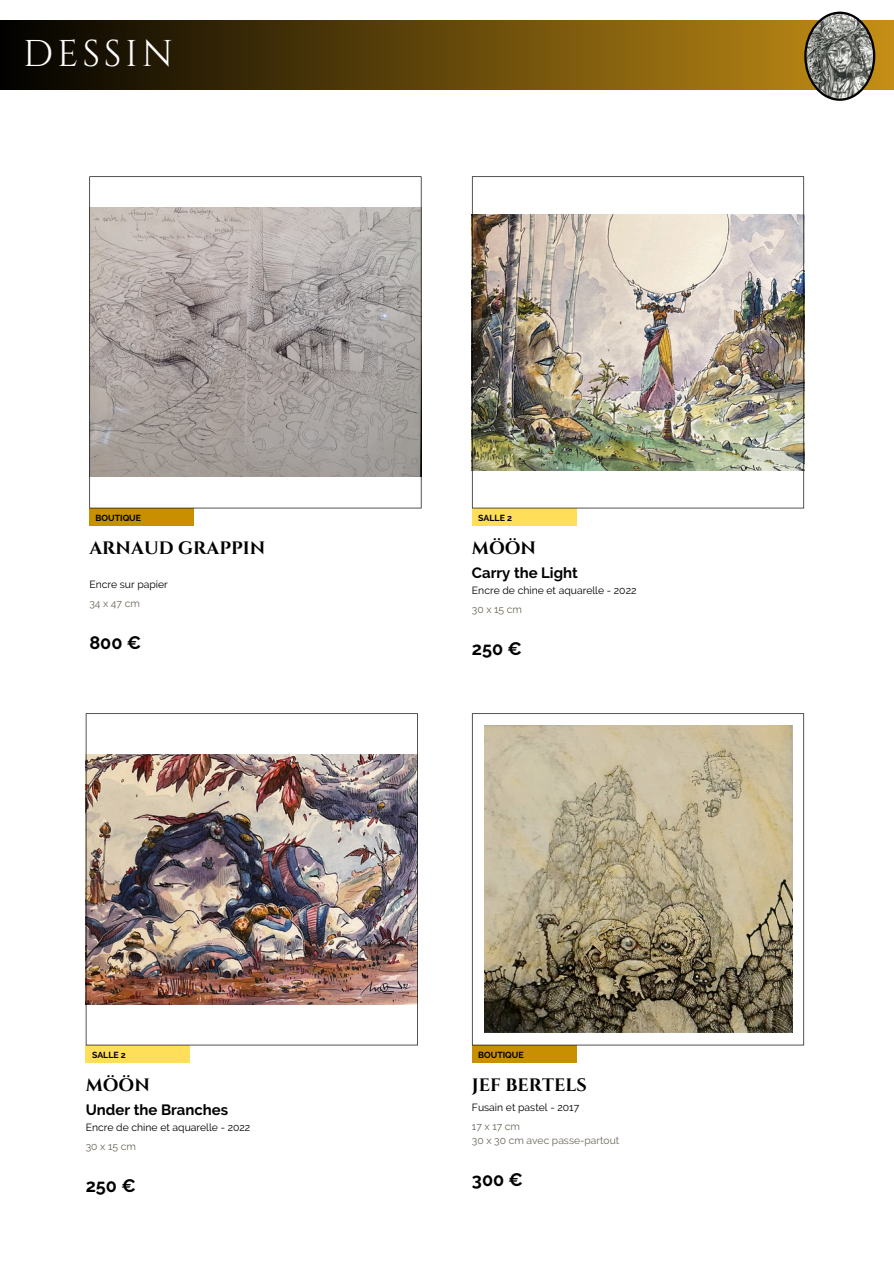
<style>
.page{position:relative;width:894px;height:1264px;background:#fff}
.page>*{position:absolute;margin:0;border:0;box-sizing:border-box;transform-origin:0 0}
.t1{font:37.2px "Cinzel";letter-spacing:.1em;color:#fff}
.t2{font:700 18px "Cinzel";color:#000}
.t3{font:700 18px "Raleway";color:#000}
.t4{font:700 14.85px "Raleway";color:#000}
.t5{font:10.35px "Raleway";color:#000}
.t6{font:10.35px/13.8px "Raleway";color:#6b6657}
.t7{font:700 8.7px "Raleway";color:#000}
</style>
<div class="page">
<div style="left:89px;top:508px;width:105px;height:18px;background:#c89000"></div>
<div style="left:0;top:20px;width:893px;height:69px;background:linear-gradient(to right,#010100,#c58f16)"></div>
<svg style="left:89px;top:176px;width:332px;height:332px"></svg>
<svg style="left:804px;top:12px;width:71px;height:89px;background:#908d7f"></svg>
<div style="left:86px;top:1045px;width:104px;height:17px;background:#ffde59"></div>
<img style="left:86px;top:713px;width:332px;height:332px">
<div style="left:472px;top:508px;width:104px;height:18px;background:#ffde59"></div>
<img style="left:472px;top:176px;width:331px;height:332px">
<div style="left:472px;top:1045px;width:104px;height:17px;background:#c89000"></div>
<svg style="left:472px;top:713px;width:331px;height:332px;background:#afa58c"></svg>
<p class="t1" style="left:23px;top:30px;width:151px">DESSIN</p>
<p class="t7" style="left:96px;top:513px;width:47px">BOUTIQUE</p>
<h1 class="t2" style="left:89px;top:536px;width:177px">ARNAUD GRAPPIN</h1>
<p class="t5" style="left:89px;top:578px;width:80px">Encre sur papier</p>
<p class="t6" style="left:89px;top:596px;width:52px">34 x 47 cm</p>
<p class="t3" style="left:89px;top:632px;width:53px">800 €</p>
<h4 class="t7" style="left:92px;top:1049px;width:35px">SALLE 2</h4>
<h4 class="t2" style="left:86px;top:1073px;width:66px">MÖÖN</h4>
<h3 class="t4" style="left:86px;top:1100px;width:144px">Under the Branches</h3>
<h3 class="t5" style="left:86px;top:1121px;width:166px">Encre de chine et aquarelle - 2022</h3>
<p class="t6" style="left:86px;top:1139px;width:52px">30 x 15 cm</p>
<p class="t3" style="left:86px;top:1175px;width:52px">250 €</p>
<h2 class="t7" style="left:478px;top:513px;width:35px">SALLE 2</h2>
<h4 class="t2" style="left:472px;top:536px;width:66px">MÖÖN</h4>
<h4 class="t4" style="left:472px;top:564px;width:107px">Carry the Light</h4>
<h4 class="t5" style="left:472px;top:584px;width:166px">Encre de chine et aquarelle - 2022</h4>
<h3 class="t6" style="left:472px;top:602px;width:52px">30 x 15 cm</h3>
<p class="t3" style="left:472px;top:638px;width:52px">250 €</p>
<p class="t7" style="left:478px;top:1049px;width:47px">BOUTIQUE</p>
<p class="t2" style="left:472px;top:1073px;width:116px">JEF BERTELS</p>
<h2 class="t5" style="left:472px;top:1101px;width:109px">Fusain et pastel - 2017</h2>
<h4 class="t6" style="left:472px;top:1119px;width:149px">17 x 17 cm<br>30 x 30 cm avec passe-partout</h4>
<h4 class="t3" style="left:472px;top:1168px;width:52px">300 €</h4>
</div>
